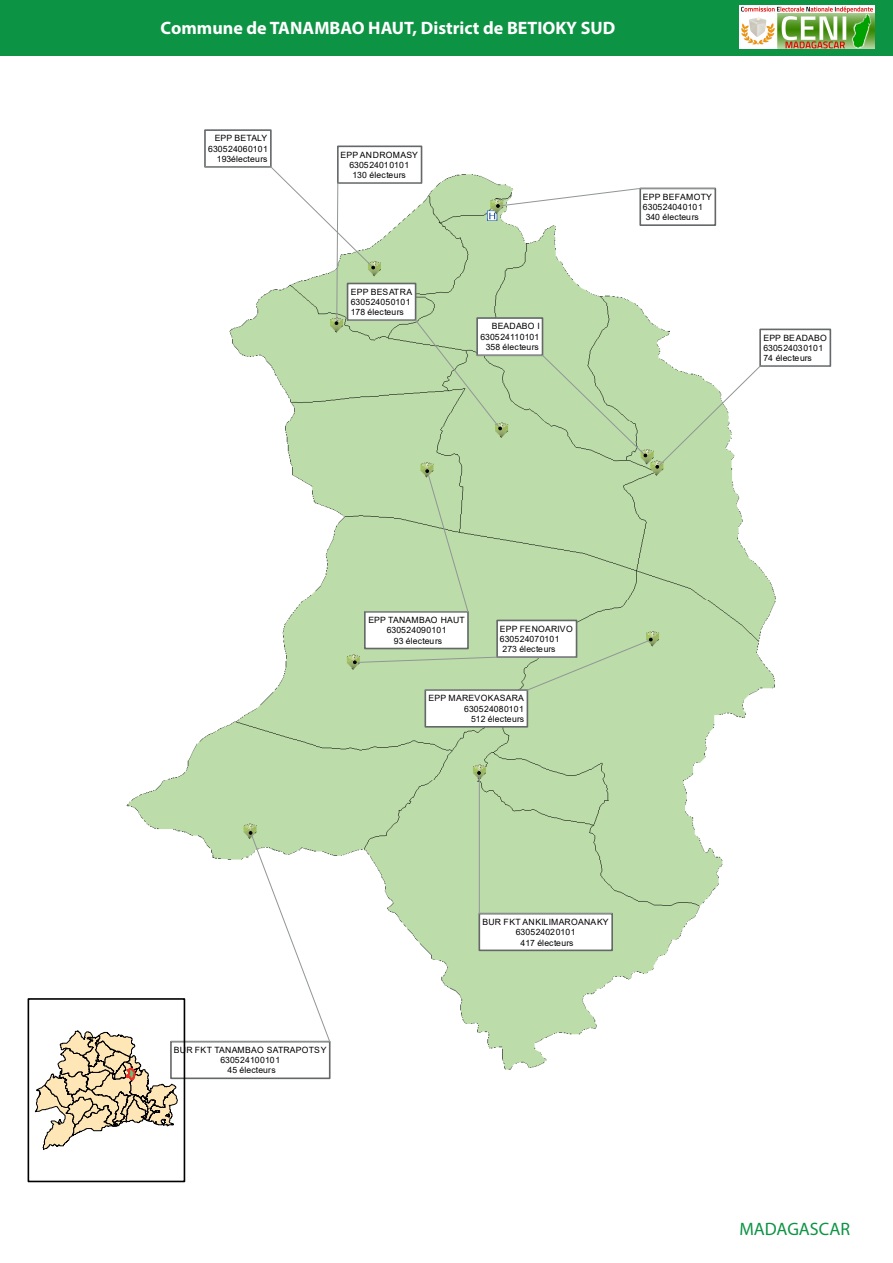
<style>
.page{position:relative;width:893px;height:1263px;background:#fff}
.page>*{position:absolute;margin:0;border:0;box-sizing:border-box;transform-origin:0 0}
.t1{font:700 18px "Myriad Pro";color:#fff}
.t2{font:18px "Myriad Pro";color:#0d9344}
.t3{font:8.7px/10.2px "Arial";letter-spacing:.015em;color:#000001;text-align:center}
</style>
<div class="page">
<div style="left:0;top:0;width:893px;height:56px;background:#0d9344"></div>
<img style="left:740px;top:6px;width:134px;height:43px">
<img style="left:27px;top:145px;width:805px;height:1037px">
<div style="left:337px;top:146px;width:85px;height:38px;background:#fff;border:2px solid #646869"></div>
<div style="left:364px;top:611px;width:105px;height:38px;background:#fff;border:2px solid #646869"></div>
<div style="left:424px;top:689px;width:104px;height:39px;background:#fff;border:2px solid #646869"></div>
<div style="left:478px;top:913px;width:135px;height:38px;background:#fff;border:2px solid #646869"></div>
<div style="left:478px;top:771px;width:135px;height:143px;background:#bcddaa"></div>
<div style="left:204px;top:129px;width:68px;height:39px;background:#fff;border:2px solid #646869"></div>
<svg style="left:204px;top:166px;width:627px;height:446px"></svg>
<div style="left:496px;top:620px;width:81px;height:38px;background:#fff;border:2px solid #646869"></div>
<svg style="left:353px;top:638px;width:300px;height:53px;background:#c1dbb3"></svg>
<svg style="left:34px;top:831px;width:296px;height:319px"></svg>
<div style="left:28px;top:998px;width:157px;height:184px;border:2px solid #000001"></div>
<h1 class="t1" style="left:161px;top:16px;width:456px">Commune de TANAMBAO HAUT, District de BETIOKY SUD</h1>
<p class="t3" style="left:208px;top:133px;width:61px;text-align:right">EPP BETALY<br>630524060101<br>193électeurs</p>
<p class="t3" style="left:341px;top:149px;width:79px">EPP ANDROMASY<br>630524010101<br>130 électeurs</p>
<p class="t3" style="left:351px;top:287px;width:63px;text-align:left">EPP BESATRA<br>630524050101<br>178 électeurs</p>
<p class="t3" style="left:480px;top:321px;width:61px;text-align:right">BEADABO I<br>630524110101<br>358 électeurs</p>
<p class="t3" style="left:643px;top:192px;width:70px">EPP BEFAMOTY</p>
<p class="t3" style="left:643px;top:202px;width:61px">630524040101</p>
<p class="t3" style="left:646px;top:212px;width:54px">340 électeurs</p>
<p class="t3" style="left:763px;top:332px;width:65px;text-align:left">EPP BEADABO<br>630524030101<br>74 électeurs</p>
<p class="t3" style="left:368px;top:615px;width:98px">EPP TANAMBAO HAUT<br>630524090101<br>93 électeurs</p>
<p class="t3" style="left:500px;top:623px;width:75px">EPP FENOARIVO</p>
<p class="t3" style="left:500px;top:634px;width:61px">630524070101</p>
<p class="t3" style="left:503px;top:644px;width:54px">273 électeurs</p>
<p class="t3" style="left:429px;top:693px;width:97px;text-align:right">EPP MAREVOKASARA<br>630524080101<br>512 électeurs</p>
<p class="t3" style="left:174px;top:1045px;width:154px">BUR FKT TANAMBAO SATRAPOTSY<br>630524100101<br>45 électeurs</p>
<p class="t3" style="left:483px;top:917px;width:128px">BUR FKT ANKILIMAROANAKY<br>630524020101<br>417 électeurs</p>
<h1 class="t2" style="left:739px;top:1218px;width:112px">MADAGASCAR</h1>
</div>
